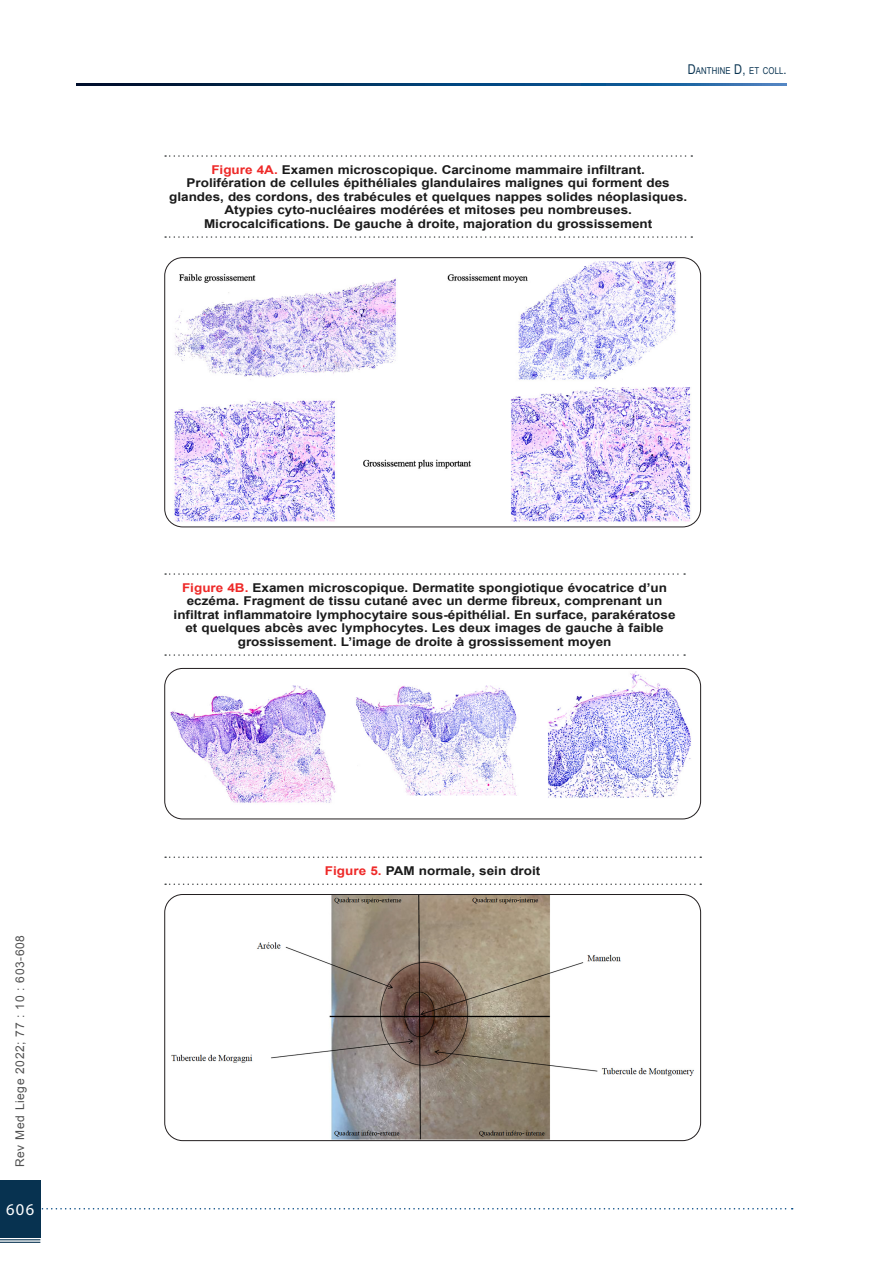
<style>
.page{position:relative;width:893px;height:1263px;background:#fff}
.page>*{position:absolute;margin:0;border:0;box-sizing:border-box;transform-origin:0 0}
.t1{font:16.5px "Myriad Pro";color:#fff}
.Légendes_Tab_et_Fig{font:700 12.15px/13.5px "Arial";color:#1a1a1a;text-align:center;scale:1.11 1}
.t2{font:12px "Arial";letter-spacing:.05em;color:#505050}
.t3{font:9.45px "Arial Narrow";letter-spacing:.015em;color:#073250}
.s1{font-size:13.5px}
.s2{color:#ee2928}
</style>
<div class="page">
<svg style="left:40px;top:1208px;width:753px;height:1px"></svg>
<div style="left:0;top:1180px;width:40px;height:57px;background:#073250"></div>
<hr style="left:0;top:1239px;width:40px;height:1px;background:#073250">
<hr style="left:0;top:1242px;width:40px;height:1px;background:#073250">
<svg style="left:77px;top:84px;width:710px;height:1px"></svg>
<img style="left:165px;top:258px;width:536px;height:269px">
<div style="left:164px;top:257px;width:537px;height:270px;border:1px solid #231f20;border-radius:18px"></div>
<img style="left:165px;top:668px;width:536px;height:151px">
<div style="left:164px;top:668px;width:537px;height:151px;border:1px solid #231f20;border-radius:18px"></div>
<svg style="left:165px;top:155px;width:527px;height:2px"></svg>
<svg style="left:165px;top:236px;width:527px;height:2px"></svg>
<svg style="left:165px;top:573px;width:520px;height:2px"></svg>
<svg style="left:165px;top:654px;width:520px;height:2px"></svg>
<img style="left:166px;top:894px;width:535px;height:246px">
<div style="left:164px;top:894px;width:537px;height:247px;border:1px solid #231f20;border-radius:18px"></div>
<svg style="left:165px;top:856px;width:536px;height:2px"></svg>
<svg style="left:165px;top:883px;width:536px;height:2px"></svg>
<p class="t3" style="left:688px;top:63px;width:101px"><span class="s1">D</span>ANTHINE <span class="s1">D,</span> ET COLL<span class="s1">.</span></p>
<p class="Légendes_Tab_et_Fig" style="left:169px;top:163px;width:468px"><span class="s2">Figure 4A.</span> Examen microscopique. Carcinome mammaire infiltrant.<br>Prolifération de cellules épithéliales glandulaires malignes qui forment des glandes, des cordons, des trabécules et quelques nappes solides néoplasiques.<br>Atypies cyto-nucléaires modérées et mitoses peu nombreuses.<br>Microcalcifications. De gauche à droite, majoration du grossissement</p>
<p class="t2" style="left:12px;top:1167px;width:234px;rotate:-90deg">Rev Med Liege 2022; 77 : 10 : 603-608</p>
<h1 class="t1" style="left:6px;top:1199px;width:29px">606</h1>
<p class="Légendes_Tab_et_Fig" style="left:174px;top:581px;width:454px"><span class="s2">Figure 4B.</span> Examen microscopique. Dermatite spongiotique évocatrice d’un eczéma. Fragment de tissu cutané avec un derme fibreux, comprenant un infiltrat inflammatoire lymphocytaire sous-épithélial. En surface, parakératose et quelques abcès avec lymphocytes. Les deux images de gauche à faible grossissement. L’image de droite à grossissement moyen</p>
<p class="Légendes_Tab_et_Fig" style="left:325px;top:864px;width:196px"><span class="s2">Figure 5.</span> PAM normale, sein droit</p>
</div>
